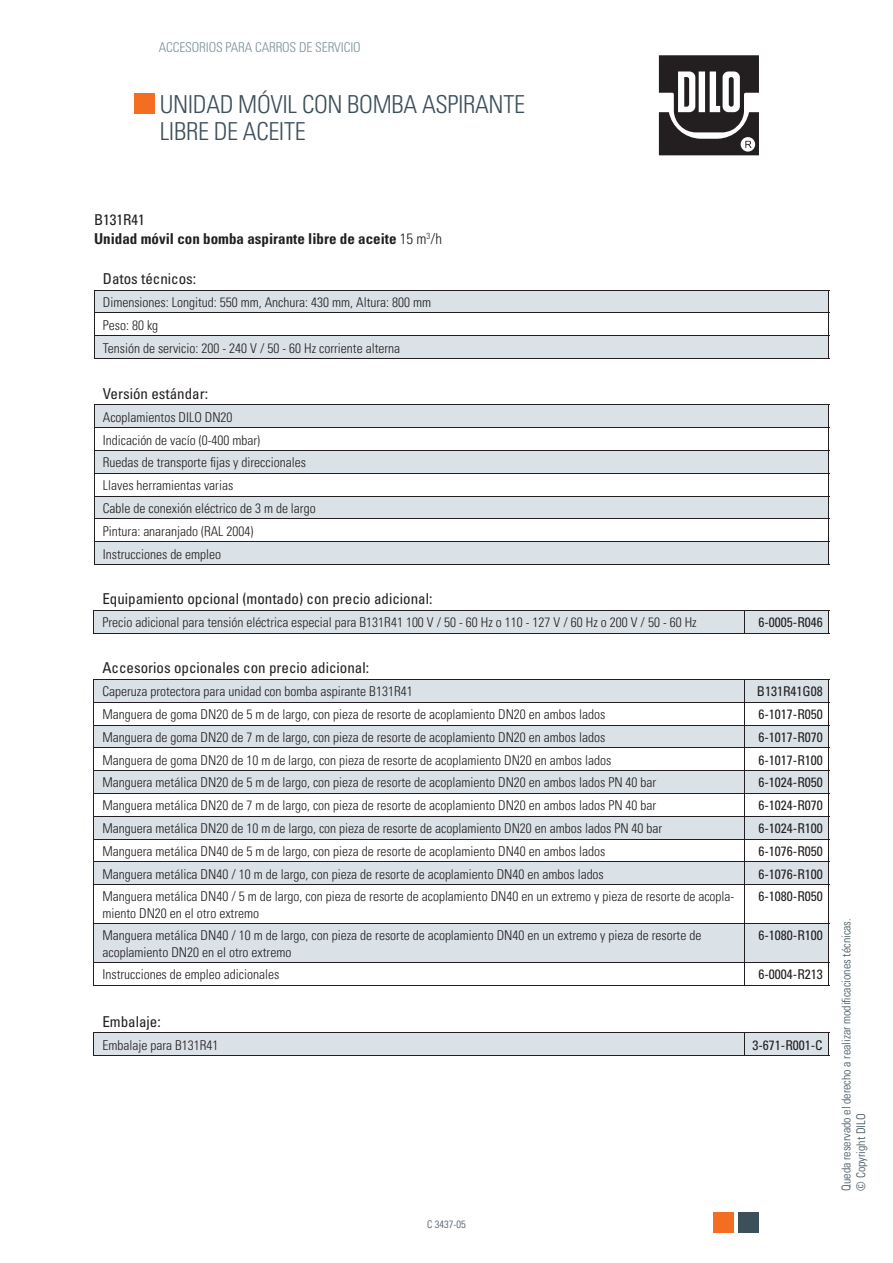
<style>
.page{position:relative;width:893px;height:1263px;background:#fff}
.page>*{position:absolute;margin:0;border:0;box-sizing:border-box;transform-origin:0 0}
.t1{font:24.75px/27.2px "Univers LTCYR 47 Light Cond";letter-spacing:-.015em;color:#3d4f59}
.t2{font:condensed 15px "Univers LTCYR 57";color:#231f20}
.t3{font:15px "Univers LTCYR 67 Bold Cond";color:#231f20}
.t4{font:13.5px/22.8px "Univers LTCYR 47 Light Cond";color:#231f20}
.t5{font:condensed 13.5px "Univers LTCYR 57";color:#231f20}
.t6{font:13.5px "Univers LTCYR 47 Light Cond";letter-spacing:-.01em;color:#7e919a}
.t7{font:300 condensed 12px/14.4px "Univers LT";color:#3d4f59}
.t8{font:10.5px "Univers LTCYR 47 Light Cond";color:#3d4f59}
.s1{font-family:"Univers LTCYR 47 Light Cond"}
</style>
<div class="page">
<div style="left:738px;top:1212px;width:21px;height:20px;background:#3d4f59"></div>
<div style="left:713px;top:1212px;width:21px;height:20px;background:#f36e21"></div>
<svg style="left:659px;top:55px;width:100px;height:100px"></svg>
<svg style="left:95px;top:406px;width:733px;height:158px;fill:#dae2e7"></svg>
<svg style="left:828px;top:406px;width:1px;height:158px"></svg>
<hr style="left:94px;top:427px;width:735px;height:1px;background:#231f20">
<hr style="left:94px;top:450px;width:735px;height:1px;background:#231f20">
<hr style="left:94px;top:473px;width:735px;height:1px;background:#231f20">
<hr style="left:94px;top:496px;width:735px;height:1px;background:#231f20">
<hr style="left:94px;top:519px;width:735px;height:1px;background:#231f20">
<hr style="left:94px;top:541px;width:735px;height:1px;background:#231f20">
<hr style="left:94px;top:564px;width:735px;height:1px;background:#231f20">
<hr style="left:94px;top:405px;width:735px;height:1px;background:#231f20">
<svg style="left:94px;top:406px;width:1px;height:158px"></svg>
<hr style="left:94px;top:610px;width:650px;height:1px;background:#231f20">
<hr style="left:744px;top:610px;width:85px;height:1px;background:#231f20">
<hr style="left:94px;top:633px;width:650px;height:1px;background:#231f20">
<hr style="left:744px;top:633px;width:85px;height:1px;background:#231f20">
<div style="left:94px;top:611px;width:735px;height:22px;background:#dae2e7"></div>
<svg style="left:95px;top:680px;width:733px;height:282px;fill:#dae2e7"></svg>
<svg style="left:744px;top:680px;width:1px;height:204px"></svg>
<svg style="left:828px;top:680px;width:1px;height:204px"></svg>
<hr style="left:744px;top:885px;width:1px;height:38px;background:#231f20">
<hr style="left:828px;top:885px;width:1px;height:38px;background:#231f20">
<hr style="left:744px;top:924px;width:1px;height:38px;background:#231f20">
<hr style="left:828px;top:924px;width:1px;height:38px;background:#231f20">
<svg style="left:744px;top:963px;width:1px;height:22px"></svg>
<svg style="left:828px;top:963px;width:1px;height:22px"></svg>
<hr style="left:94px;top:679px;width:650px;height:1px;background:#231f20">
<hr style="left:744px;top:679px;width:85px;height:1px;background:#231f20">
<hr style="left:94px;top:702px;width:650px;height:1px;background:#231f20">
<hr style="left:744px;top:702px;width:85px;height:1px;background:#231f20">
<hr style="left:94px;top:725px;width:650px;height:1px;background:#231f20">
<hr style="left:744px;top:725px;width:85px;height:1px;background:#231f20">
<hr style="left:94px;top:747px;width:650px;height:1px;background:#231f20">
<hr style="left:744px;top:747px;width:85px;height:1px;background:#231f20">
<hr style="left:94px;top:770px;width:650px;height:1px;background:#231f20">
<hr style="left:744px;top:770px;width:85px;height:1px;background:#231f20">
<hr style="left:94px;top:793px;width:650px;height:1px;background:#231f20">
<hr style="left:744px;top:793px;width:85px;height:1px;background:#231f20">
<hr style="left:94px;top:816px;width:650px;height:1px;background:#231f20">
<hr style="left:744px;top:816px;width:85px;height:1px;background:#231f20">
<hr style="left:94px;top:839px;width:650px;height:1px;background:#231f20">
<hr style="left:744px;top:839px;width:85px;height:1px;background:#231f20">
<hr style="left:94px;top:861px;width:650px;height:1px;background:#231f20">
<hr style="left:744px;top:861px;width:85px;height:1px;background:#231f20">
<hr style="left:94px;top:884px;width:650px;height:1px;background:#231f20">
<hr style="left:744px;top:884px;width:85px;height:1px;background:#231f20">
<hr style="left:94px;top:923px;width:650px;height:1px;background:#231f20">
<hr style="left:744px;top:923px;width:85px;height:1px;background:#231f20">
<hr style="left:94px;top:962px;width:650px;height:1px;background:#231f20">
<hr style="left:744px;top:962px;width:85px;height:1px;background:#231f20">
<hr style="left:94px;top:985px;width:650px;height:1px;background:#231f20">
<hr style="left:744px;top:985px;width:85px;height:1px;background:#231f20">
<svg style="left:94px;top:680px;width:1px;height:204px"></svg>
<hr style="left:94px;top:885px;width:1px;height:38px;background:#231f20">
<hr style="left:94px;top:924px;width:1px;height:38px;background:#231f20">
<hr style="left:94px;top:1032px;width:650px;height:1px;background:#231f20">
<hr style="left:744px;top:1032px;width:85px;height:1px;background:#231f20">
<div style="left:94px;top:1033px;width:735px;height:23px;background:#dae2e7"></div>
<svg style="left:95px;top:291px;width:733px;height:67px;fill:#dae2e7"></svg>
<hr style="left:94px;top:290px;width:735px;height:1px;background:#231f20">
<hr style="left:94px;top:313px;width:735px;height:1px;background:#231f20">
<hr style="left:94px;top:335px;width:735px;height:1px;background:#231f20">
<svg style="left:94px;top:291px;width:1px;height:67px"></svg>
<svg style="left:828px;top:291px;width:1px;height:67px"></svg>
<hr style="left:94px;top:358px;width:735px;height:1px;background:#231f20">
<div style="left:134px;top:93px;width:21px;height:20px;background:#f36e21"></div>
<p class="t6" style="left:159px;top:38px;width:204px">ACCESORIOS PARA CARROS DE SERVICIO</p>
<h1 class="t1" style="left:160px;top:89px;width:367px">UNIDAD MÓVIL CON BOMBA ASPIRANTE<br>LIBRE DE ACEITE</h1>
<p class="t2" style="left:94px;top:210px;width:52px">B131R41</p>
<p class="t3" style="left:94px;top:230px;width:349px">Unidad móvil con bomba aspirante libre de aceite <span class="s1">15 m</span><sup>3</sup><span class="s1">/h</span></p>
<p class="t2" style="left:103px;top:269px;width:95px">Datos técnicos:</p>
<p class="t4" style="left:103px;top:290px;width:330px">Dimensiones: Longitud: 550 mm, Anchura: 430 mm, Altura: 800 mm<br>Peso: 80 kg<br>Tensión de servicio: 200 - 240 V / 50 - 60 Hz corriente alterna</p>
<p class="t2" style="left:103px;top:384px;width:107px">Versión estándar:</p>
<p class="t4" style="left:103px;top:405px;width:214px">Acoplamientos DILO DN20<br>Indicación de vacío (0-400 mbar)<br>Ruedas de transporte fijas y direccionales<br>Llaves herramientas varias<br>Cable de conexión eléctrico de 3 m de largo<br>Pintura: anaranjado (RAL 2004)<br>Instrucciones de empleo</p>
<p class="t2" style="left:102px;top:589px;width:331px">Equipamiento opcional (montado) con precio adicional:</p>
<p class="t4" style="left:102px;top:610px;width:596px">Precio adicional para tensión eléctrica especial para B131R41 100 V / 50 - 60 Hz o 110 - 127 V / 60 Hz o 200 V / 50 - 60 Hz</p>
<p class="t5" style="left:758px;top:614px;width:66px">6-0005-R046</p>
<p class="t2" style="left:102px;top:658px;width:268px">Accesorios opcionales con precio adicional:</p>
<p class="t4" style="left:102px;top:679px;width:312px">Caperuza protectora para unidad con bomba aspirante B131R41</p>
<p class="t5" style="left:757px;top:683px;width:67px">B131R41G08</p>
<p class="t4" style="left:102px;top:702px;width:504px">Manguera de goma DN20 de 5 m de largo, con pieza de resorte de acoplamiento DN20 en ambos lados</p>
<p class="t5" style="left:758px;top:706px;width:66px">6-1017-R050</p>
<p class="t4" style="left:102px;top:725px;width:504px">Manguera de goma DN20 de 7 m de largo, con pieza de resorte de acoplamiento DN20 en ambos lados</p>
<p class="t5" style="left:758px;top:728px;width:66px">6-1017-R070</p>
<p class="t4" style="left:102px;top:748px;width:510px">Manguera de goma DN20 de 10 m de largo, con pieza de resorte de acoplamiento DN20 en ambos lados</p>
<p class="t5" style="left:758px;top:751px;width:66px">6-1017-R100</p>
<p class="t4" style="left:102px;top:770px;width:555px">Manguera metálica DN20 de 5 m de largo, con pieza de resorte de acoplamiento DN20 en ambos lados PN 40 bar</p>
<p class="t5" style="left:758px;top:774px;width:66px">6-1024-R050</p>
<p class="t4" style="left:102px;top:793px;width:555px">Manguera metálica DN20 de 7 m de largo, con pieza de resorte de acoplamiento DN20 en ambos lados PN 40 bar</p>
<p class="t5" style="left:758px;top:797px;width:66px">6-1024-R070</p>
<p class="t4" style="left:102px;top:816px;width:561px">Manguera metálica DN20 de 10 m de largo, con pieza de resorte de acoplamiento DN20 en ambos lados PN 40 bar</p>
<p class="t5" style="left:758px;top:820px;width:66px">6-1024-R100</p>
<p class="t4" style="left:102px;top:839px;width:504px">Manguera metálica DN40 de 5 m de largo, con pieza de resorte de acoplamiento DN40 en ambos lados</p>
<p class="t5" style="left:758px;top:842px;width:66px">6-1076-R050</p>
<p class="t4" style="left:102px;top:862px;width:503px">Manguera metálica DN40 / 10 m de largo, con pieza de resorte de acoplamiento DN40 en ambos lados</p>
<p class="t5" style="left:758px;top:865px;width:66px">6-1076-R100</p>
<p class="t4" style="left:102px;top:888px;width:633px;line-height:16.2px">Manguera metálica DN40 / 5 m de largo, con pieza de resorte de acoplamiento DN40 en un extremo y pieza de resorte de acopla&shy;miento DN20 en el otro extremo</p>
<p class="t5" style="left:758px;top:888px;width:66px">6-1080-R050</p>
<p class="t4" style="left:102px;top:927px;width:600px;line-height:16.2px">Manguera metálica DN40 / 10 m de largo, con pieza de resorte de acoplamiento DN40 en un extremo y pieza de resorte de acoplamiento DN20 en el otro extremo</p>
<p class="t5" style="left:758px;top:927px;width:66px">6-1080-R100</p>
<p class="t4" style="left:102px;top:962px;width:178px">Instrucciones de empleo adicionales</p>
<p class="t5" style="left:758px;top:966px;width:66px">6-0004-R213</p>
<p class="t2" style="left:102px;top:1012px;width:60px">Embalaje:</p>
<p class="t4" style="left:102px;top:1033px;width:118px">Embalaje para B131R41</p>
<p class="t5" style="left:752px;top:1036px;width:72px">3-671-R001-C</p>
<p class="t8" style="left:427px;top:1217px;width:40px">C 3437-05</p>
<p class="t7" style="left:839px;top:1191px;width:274px;rotate:-90deg">Queda reservado el derecho a realizar modificaciones técnicas. © Copyright DILO</p>
</div>
